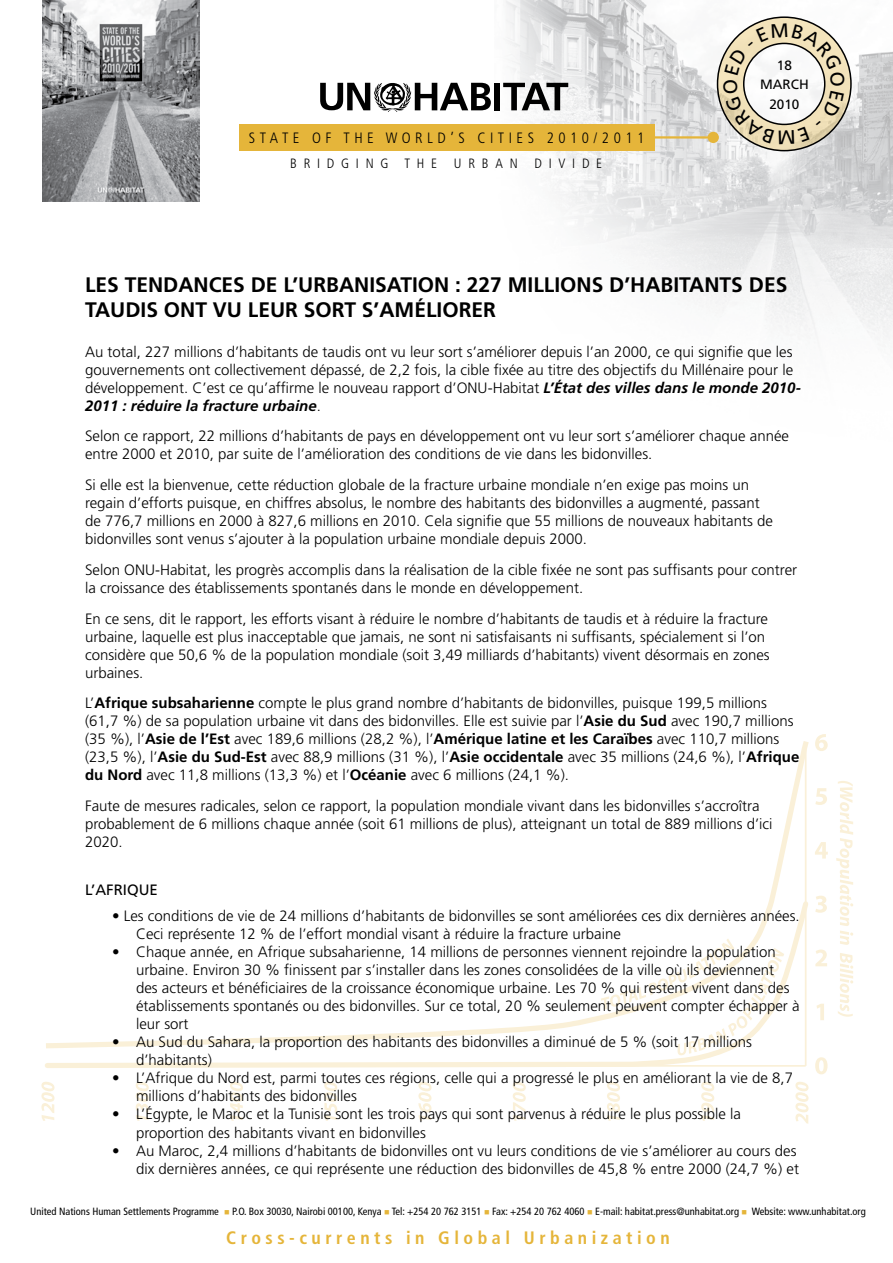
<style>
.page{position:relative;width:893px;height:1263px;background:#fff}
.page>*{position:absolute;margin:0;border:0;box-sizing:border-box;transform-origin:0 0}
.t1{font:700 21px/25.2px "Frutiger";color:#000}
.t2{font:700 condensed 18px "Frutiger";letter-spacing:.25em;color:#e5b53a}
.t3{font:300 15px/18px "Frutiger";color:#000}
.t4{font:300 condensed 15px "Frutiger";letter-spacing:.3em;color:#000}
.t5{font:15px "Frutiger";color:#000}
.t6{font:300 condensed 13.5px "Frutiger";letter-spacing:.5em;color:#000}
.t7{font:13.5px/19.5px "Frutiger";color:#000;text-align:center}
.t8{font:condensed 10.5px "Frutiger";color:#000}
.s1{font-weight:700;font-style:italic}
.s2{font-weight:700}
.s3{color:#e5b53a}
</style>
<div class="page">
<img style="left:94px;top:0;width:799px;height:339px">
<svg style="left:41px;top:1082px;width:13px;height:39px"></svg>
<svg style="left:836px;top:781px;width:17px;height:164px"></svg>
<svg style="left:838px;top:953px;width:15px;height:64px"></svg>
<svg style="left:701px;top:1082px;width:13px;height:39px"></svg>
<svg style="left:607px;top:1082px;width:13px;height:39px"></svg>
<svg style="left:513px;top:1082px;width:13px;height:39px"></svg>
<svg style="left:418px;top:1082px;width:13px;height:39px"></svg>
<svg style="left:324px;top:1082px;width:13px;height:39px"></svg>
<svg style="left:230px;top:1082px;width:13px;height:39px"></svg>
<svg style="left:136px;top:1082px;width:13px;height:39px"></svg>
<svg style="left:815px;top:1057px;width:12px;height:17px"></svg>
<svg style="left:816px;top:1004px;width:8px;height:16px"></svg>
<svg style="left:815px;top:949px;width:12px;height:17px"></svg>
<svg style="left:815px;top:896px;width:12px;height:17px"></svg>
<svg style="left:815px;top:842px;width:13px;height:16px"></svg>
<svg style="left:815px;top:788px;width:12px;height:17px"></svg>
<svg style="left:815px;top:734px;width:13px;height:17px"></svg>
<svg style="left:795px;top:1082px;width:13px;height:42px"></svg>
<svg style="left:769px;top:741px;width:40px;height:157px"></svg>
<svg style="left:45px;top:898px;width:763px;height:170px"></svg>
<img style="left:43px;top:0;width:156px;height:201px">
<div style="left:708px;top:132px;width:11px;height:11px;background:#e5b53a;border-radius:50%"></div>
<hr style="left:653px;top:136px;width:55px;height:3px;background:#e5b53a">
<div style="left:239px;top:124px;width:415px;height:27px;background:#e5b53a"></div>
<svg style="left:320px;top:83px;width:171px;height:29px"></svg>
<div style="left:494px;top:83px;width:6px;height:27px;background:#000"></div>
<svg style="left:503px;top:83px;width:65px;height:27px"></svg>
<svg style="left:716px;top:16px;width:136px;height:136px"></svg>
<p class="t4" style="left:249px;top:129px;width:397px">STATE OF THE WORLD’S CITIES 2010/2011</p>
<p class="t6" style="left:290px;top:156px;width:314px">BRIDGING THE URBAN DIVIDE</p>
<p class="t7" style="left:760px;top:55px;width:50px">18<br>MARCH<br>2010</p>
<h1 class="t1" style="left:85px;top:272px;width:704px">Les tendances de l’urbanisation : 227 millions d’habitants des taudis ont vu leur sort s’améliorer</h1>
<p class="t3" style="left:85px;top:343px;width:718px">Au total, 227 millions d’habitants de taudis ont vu leur sort s’améliorer depuis l’an 2000, ce qui signifie que les gouvernements ont collectivement dépassé, de 2,2 fois, la cible fixée au titre des objectifs du Millénaire pour le développement. C’est ce qu’affirme le nouveau rapport d’ONU-Habitat <span class="s1">L’État des villes dans le monde 2010- 2011 : réduire la fracture urbaine</span>.</p>
<p class="t3" style="left:85px;top:427px;width:706px">Selon ce rapport, 22 millions d’habitants de pays en développement ont vu leur sort s’améliorer chaque année entre 2000 et 2010, par suite de l’amélioration des conditions de vie dans les bidonvilles.</p>
<p class="t3" style="left:85px;top:476px;width:689px">Si elle est la bienvenue, cette réduction globale de la fracture urbaine mondiale n’en exige pas moins un regain d’efforts puisque, en chiffres absolus, le nombre des habitants des bidonvilles a augmenté, passant de 776,7 millions en 2000 à 827,6 millions en 2010. Cela signifie que 55 millions de nouveaux habitants de bidonvilles sont venus s’ajouter à la population urbaine mondiale depuis 2000.</p>
<p class="t3" style="left:85px;top:561px;width:714px">Selon ONU-Habitat, les progrès accomplis dans la réalisation de la cible fixée ne sont pas suffisants pour contrer la croissance des établissements spontanés dans le monde en développement.</p>
<p class="t3" style="left:85px;top:610px;width:686px">En ce sens, dit le rapport, les efforts visant à réduire le nombre d’habitants de taudis et à réduire la fracture urbaine, laquelle est plus inacceptable que jamais, ne sont ni satisfaisants ni suffisants, spécialement si l’on considère que 50,6 % de la population mondiale (soit 3,49 milliards d’habitants) vivent désormais en zones urbaines.</p>
<p class="t3" style="left:85px;top:694px;width:716px">L’<span class="s2">Afrique subsaharienne</span> compte le plus grand nombre d’habitants de bidonvilles, puisque 199,5 millions (61,7 %) de sa population urbaine vit dans des bidonvilles. Elle est suivie par l’<span class="s2">Asie du Sud</span> avec 190,7 millions (35 %), l’<span class="s2">Asie de l’Est</span> avec 189,6 millions (28,2 %), l’<span class="s2">Amérique latine et les Caraïbes</span> avec 110,7 millions (23,5 %), l’<span class="s2">Asie du Sud-Est</span> avec 88,9 millions (31 %), l’<span class="s2">Asie occidentale</span> avec 35 millions (24,6 %), l’<span class="s2">Afrique du Nord</span> avec 11,8 millions (13,3 %) et l’<span class="s2">Océanie</span> avec 6 millions (24,1 %).</p>
<p class="t3" style="left:85px;top:797px;width:689px">Faute de mesures radicales, selon ce rapport, la population mondiale vivant dans les bidonvilles s’accroîtra probablement de 6 millions chaque année (soit 61 millions de plus), atteignant un total de 889 millions d’ici<br>2020.</p>
<p class="t5" style="left:85px;top:881px;width:72px">L’AFRIQUE</p>
<p class="t3" style="left:136px;top:907px;width:665px;text-indent:-24px">• Les conditions de vie de 24 millions d’habitants de bidonvilles se sont améliorées ces dix dernières années.<br>Ceci représente 12 % de l’effort mondial visant à réduire la fracture urbaine</p>
<p class="t3" style="left:136px;top:943px;width:665px;text-indent:-24px">• Chaque année, en Afrique subsaharienne, 14 millions de personnes viennent rejoindre la population urbaine. Environ 30 % finissent par s’installer dans les zones consolidées de la ville où ils deviennent des acteurs et bénéficiaires de la croissance économique urbaine. Les 70 % qui restent vivent dans des établissements spontanés ou des bidonvilles. Sur ce total, 20 % seulement peuvent compter échapper à leur sort</p>
<p class="t3" style="left:136px;top:1033px;width:617px;text-indent:-24px">• Au Sud du Sahara, la proportion des habitants des bidonvilles a diminué de 5 % (soit 17 millions d’habitants)</p>
<p class="t3" style="left:136px;top:1069px;width:659px;text-indent:-24px">• L’Afrique du Nord est, parmi toutes ces régions, celle qui a progressé le plus en améliorant la vie de 8,7 millions d’habitants des bidonvilles</p>
<p class="t3" style="left:136px;top:1105px;width:606px;text-indent:-24px">• L’Égypte, le Maroc et la Tunisie sont les trois pays qui sont parvenus à réduire le plus possible la proportion des habitants vivant en bidonvilles</p>
<p class="t3" style="left:112px;top:1141px;width:688px;text-align:right">• Au Maroc, 2,4 millions d’habitants de bidonvilles ont vu leurs conditions de vie s’améliorer au cours des dix dernières années, ce qui représente une réduction des bidonvilles de 45,8 % entre 2000 (24,7 %) et</p>
<p class="t8" style="left:30px;top:1205px;width:837px">United Nations Human Settlements Programme <span class="s3">■</span> P.O. Box 30030, Nairobi 00100, Kenya <span class="s3">■</span> Tel: +254 20 762 3151 <span class="s3">■</span> Fax: +254 20 762 4060 <span class="s3">■</span> E-mail: habitat.press@unhabitat.org <span class="s3">■</span> Website: www.unhabitat.org</p>
<p class="t2" style="left:226px;top:1227px;width:445px">Cross-currents in Global Urbanization</p>
</div>
